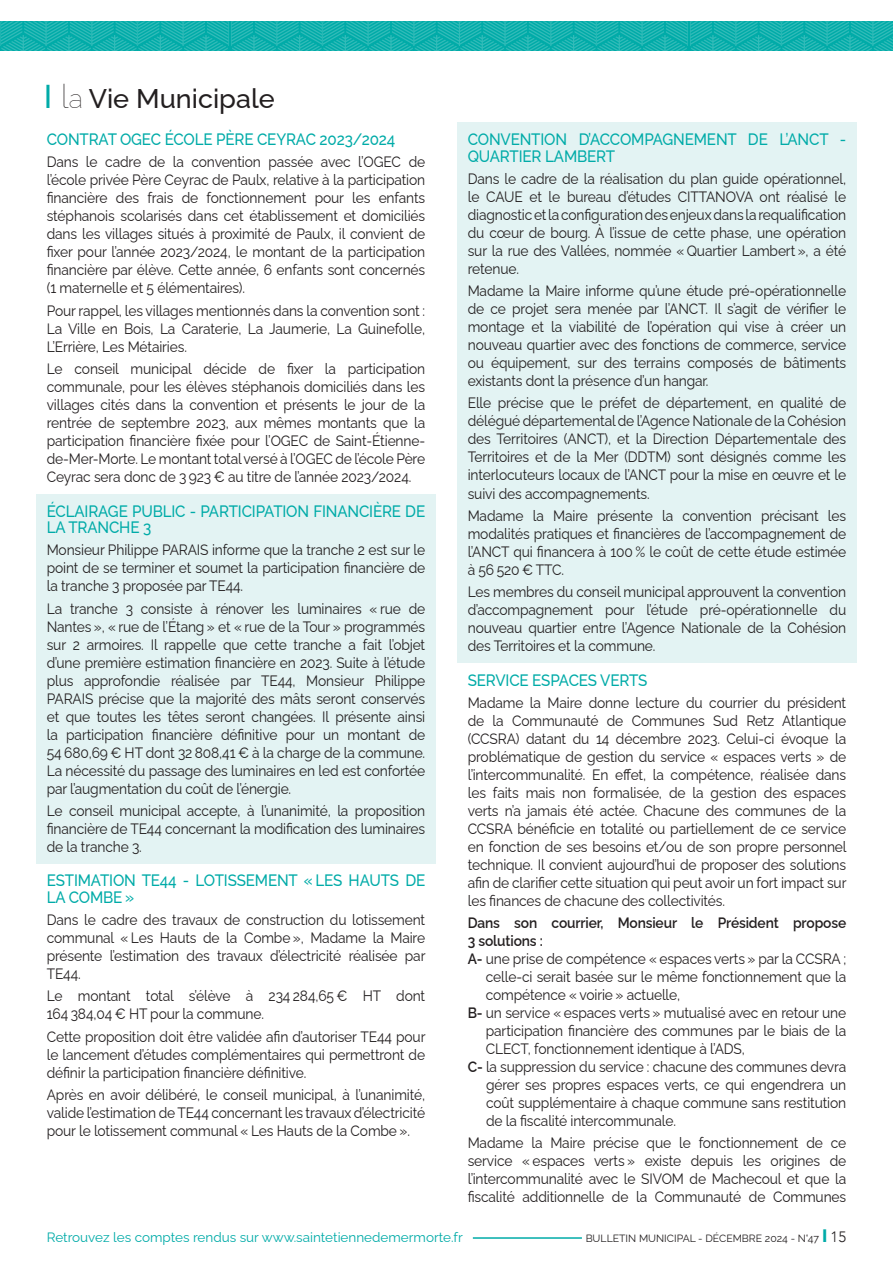
<style>
.page{position:relative;width:893px;height:1263px;background:#fff}
.page>*{position:absolute;margin:0;border:0;box-sizing:border-box;transform-origin:0 0}
.t1{font:500 27px "Raleway";color:#231f20}
.t2{font:500 16.5px/16.5px "Raleway";letter-spacing:-.01em;color:#00aba8;scale:.92 1}
.t3{font:15px/18px "Raleway";letter-spacing:-.01em;color:#231f20;text-align:justify;scale:.92 1}
.t4{font:600 15px "Raleway";letter-spacing:-.01em;color:#231f20;scale:.92 1}
.t5{font:13.5px "Raleway";color:#00aba8}
.t6{font:10.5px "Raleway";color:#231f20}
.s1{font-size:33px;color:#00aba8}
.s2{font-weight:100;font-size:33px}
.s3{font-weight:100}
.s4{font-weight:600}
.s5{font-family:"Avenir";font-weight:900;font-size:18px;color:#00aba8}
.s6{font-family:"Avenir";font-weight:300;font-size:15px}
</style>
<div class="page">
<svg style="left:0;top:21px;width:893px;height:30px;background:#15b1ae"></svg>
<hr style="left:473px;top:1237px;width:109px;height:2px;background:#00aba8">
<div style="left:36px;top:494px;width:400px;height:369px;background:#e3f3f3"></div>
<div style="left:457px;top:122px;width:400px;height:541px;background:#e3f3f3"></div>
<h1 class="t1" style="left:44px;top:76px;width:232px"><span class="s1">I</span> <span class="s2">l</span><span class="s3">a</span> Vie Municipale</h1>
<p class="t2" style="left:47px;top:129px;width:380px">CONTRAT OGEC ÉCOLE PÈRE CEYRAC 2023/2024</p>
<p class="t3" style="left:47px;top:151px;width:413px">Dans le cadre de la convention passée avec l’OGEC de l’école privée Père Ceyrac de Paulx, relative à la participation financière des frais de fonctionnement pour les enfants stéphanois scolarisés dans cet établissement et domiciliés dans les villages situés à proximité de Paulx, il convient de fixer pour l’année 2023/2024, le montant de la participation financière par élève. Cette année, 6 enfants sont concernés (1 maternelle et 5 élémentaires).</p>
<p class="t3" style="left:47px;top:300px;width:413px">Pour rappel, les villages mentionnés dans la convention sont :<br>La Ville en Bois, La Caraterie, La Jaumerie, La Guinefolle, L’Errière, Les Métairies.</p>
<p class="t3" style="left:47px;top:358px;width:413px">Le conseil municipal décide de fixer la participation communale, pour les élèves stéphanois domiciliés dans les villages cités dans la convention et présents le jour de la rentrée de septembre 2023, aux mêmes montants que la participation financière fixée pour l’OGEC de Saint-Étienne&shy;de-Mer-Morte. Le montant total versé à l’OGEC de l’école Père Ceyrac sera donc de 3 923 € au titre de l’année 2023/2024.</p>
<p class="t2" style="left:47px;top:501px;width:413px">ÉCLAIRAGE PUBLIC - PARTICIPATION FINANCIÈRE DE<br>LA TRANCHE 3</p>
<p class="t3" style="left:47px;top:539px;width:413px">Monsieur Philippe PARAIS informe que la tranche 2 est sur le point de se terminer et soumet la participation financière de la tranche 3 proposée par TE44.</p>
<p class="t3" style="left:47px;top:597px;width:413px">La tranche 3 consiste à rénover les luminaires « rue de Nantes », « rue de l’Étang » et « rue de la Tour » programmés sur 2 armoires. Il rappelle que cette tranche a fait l’objet d’une première estimation financière en 2023. Suite à l’étude plus approfondie réalisée par TE44, Monsieur Philippe PARAIS précise que la majorité des mâts seront conservés et que toutes les têtes seront changées. Il présente ainsi la participation financière définitive pour un montant de 54 680,69 € HT dont 32 808,41 € à la charge de la commune.<br>La nécessité du passage des luminaires en led est confortée par l’augmentation du coût de l’énergie.</p>
<p class="t3" style="left:47px;top:800px;width:413px">Le conseil municipal accepte, à l’unanimité, la proposition financière de TE44 concernant la modification des luminaires de la tranche 3.</p>
<p class="t2" style="left:47px;top:870px;width:413px">ESTIMATION TE44 - LOTISSEMENT « LES HAUTS DE<br>LA COMBE »</p>
<p class="t3" style="left:47px;top:909px;width:413px">Dans le cadre des travaux de construction du lotissement communal « Les Hauts de la Combe », Madame la Maire présente l’estimation des travaux d’électricité réalisée par TE44.</p>
<p class="t3" style="left:47px;top:985px;width:413px">Le montant total s’élève à 234 284,65 € HT dont<br>164 384,04 € HT pour la commune.</p>
<p class="t3" style="left:47px;top:1025px;width:413px">Cette proposition doit être validée afin d’autoriser TE44 pour le lancement d’études complémentaires qui permettront de définir la participation financière définitive.</p>
<p class="t3" style="left:47px;top:1084px;width:413px">Après en avoir délibéré, le conseil municipal, à l’unanimité, valide l’estimation de TE44 concernant les travaux d’électricité pour le lotissement communal « Les Hauts de la Combe ».</p>
<p class="t2" style="left:468px;top:129px;width:413px">CONVENTION D’ACCOMPAGNEMENT DE L’ANCT -<br>QUARTIER LAMBERT</p>
<p class="t3" style="left:468px;top:168px;width:413px">Dans le cadre de la réalisation du plan guide opérationnel, le CAUE et le bureau d’études CITTANOVA ont réalisé le diagnostic et la configuration des enjeux dans la requalification du cœur de bourg. À l’issue de cette phase, une opération sur la rue des Vallées, nommée « Quartier Lambert », a été retenue.</p>
<p class="t3" style="left:468px;top:280px;width:413px">Madame la Maire informe qu’une étude pré-opérationnelle de ce projet sera menée par l’ANCT. Il s’agit de vérifier le montage et la viabilité de l’opération qui vise à créer un nouveau quartier avec des fonctions de commerce, service ou équipement, sur des terrains composés de bâtiments existants dont la présence d’un hangar.</p>
<p class="t3" style="left:468px;top:392px;width:413px">Elle précise que le préfet de département, en qualité de délégué départemental de l’Agence Nationale de la Cohésion des Territoires (ANCT), et la Direction Départementale des Territoires et de la Mer (DDTM) sont désignés comme les interlocuteurs locaux de l’ANCT pour la mise en œuvre et le suivi des accompagnements.</p>
<p class="t3" style="left:468px;top:505px;width:413px">Madame la Maire présente la convention précisant les modalités pratiques et financières de l’accompagnement de l’ANCT qui financera à 100 % le coût de cette étude estimée à 56 520 € TTC.</p>
<p class="t3" style="left:468px;top:581px;width:413px">Les membres du conseil municipal approuvent la convention d’accompagnement pour l’étude pré-opérationnelle du nouveau quartier entre l’Agence Nationale de la Cohésion des Territoires et la commune.</p>
<p class="t2" style="left:468px;top:670px;width:197px">SERVICE ESPACES VERTS</p>
<p class="t3" style="left:468px;top:692px;width:413px">Madame la Maire donne lecture du courrier du président de la Communauté de Communes Sud Retz Atlantique (CCSRA) datant du 14 décembre 2023. Celui-ci évoque la problématique de gestion du service « espaces verts » de l’intercommunalité. En effet, la compétence, réalisée dans les faits mais non formalisée, de la gestion des espaces verts n’a jamais été actée. Chacune des communes de la CCSRA bénéficie en totalité ou partiellement de ce service en fonction de ses besoins et/ou de son propre personnel technique. Il convient aujourd’hui de proposer des solutions afin de clarifier cette situation qui peut avoir un fort impact sur les finances de chacune des collectivités.</p>
<p class="t4" style="left:468px;top:911px;width:413px">Dans son courrier, Monsieur le Président propose</p>
<p class="t4" style="left:468px;top:929px;width:83px">3 solutions :</p>
<p class="t3" style="left:468px;top:948px;width:413px"><span class="s4">A-</span> une prise de compétence « espaces verts » par la CCSRA ;</p>
<p class="t3" style="left:486px;top:966px;width:393px">celle-ci serait basée sur le même fonctionnement que la</p>
<p class="t3" style="left:486px;top:984px;width:213px">compétence « voirie » actuelle,</p>
<p class="t3" style="left:468px;top:1002px;width:413px"><span class="s4">B-</span> un service « espaces verts » mutualisé avec en retour une</p>
<p class="t3" style="left:486px;top:1020px;width:393px">participation financière des communes par le biais de la</p>
<p class="t3" style="left:486px;top:1038px;width:283px">CLECT, fonctionnement identique à l’ADS,</p>
<p class="t3" style="left:468px;top:1056px;width:413px"><span class="s4">C-</span> la suppression du service : chacune des communes devra</p>
<p class="t3" style="left:486px;top:1074px;width:393px">gérer ses propres espaces verts, ce qui engendrera un</p>
<p class="t3" style="left:486px;top:1092px;width:393px">coût supplémentaire à chaque commune sans restitution</p>
<p class="t3" style="left:486px;top:1110px;width:208px">de la fiscalité intercommunale.</p>
<p class="t3" style="left:468px;top:1132px;width:413px">Madame la Maire précise que le fonctionnement de ce service « espaces verts » existe depuis les origines de l’intercommunalité avec le SIVOM de Machecoul et que la fiscalité additionnelle de la Communauté de Communes</p>
<p class="t6" style="left:586px;top:1229px;width:262px">BULLETIN MUNICIPAL - DÉCEMBRE 2024 - N°47 <span class="s5">I</span> <span class="s6">15</span></p>
<p class="t5" style="left:47px;top:1226px;width:417px">Retrouvez les comptes rendus sur www.saintetiennedemermorte.fr</p>
</div>
